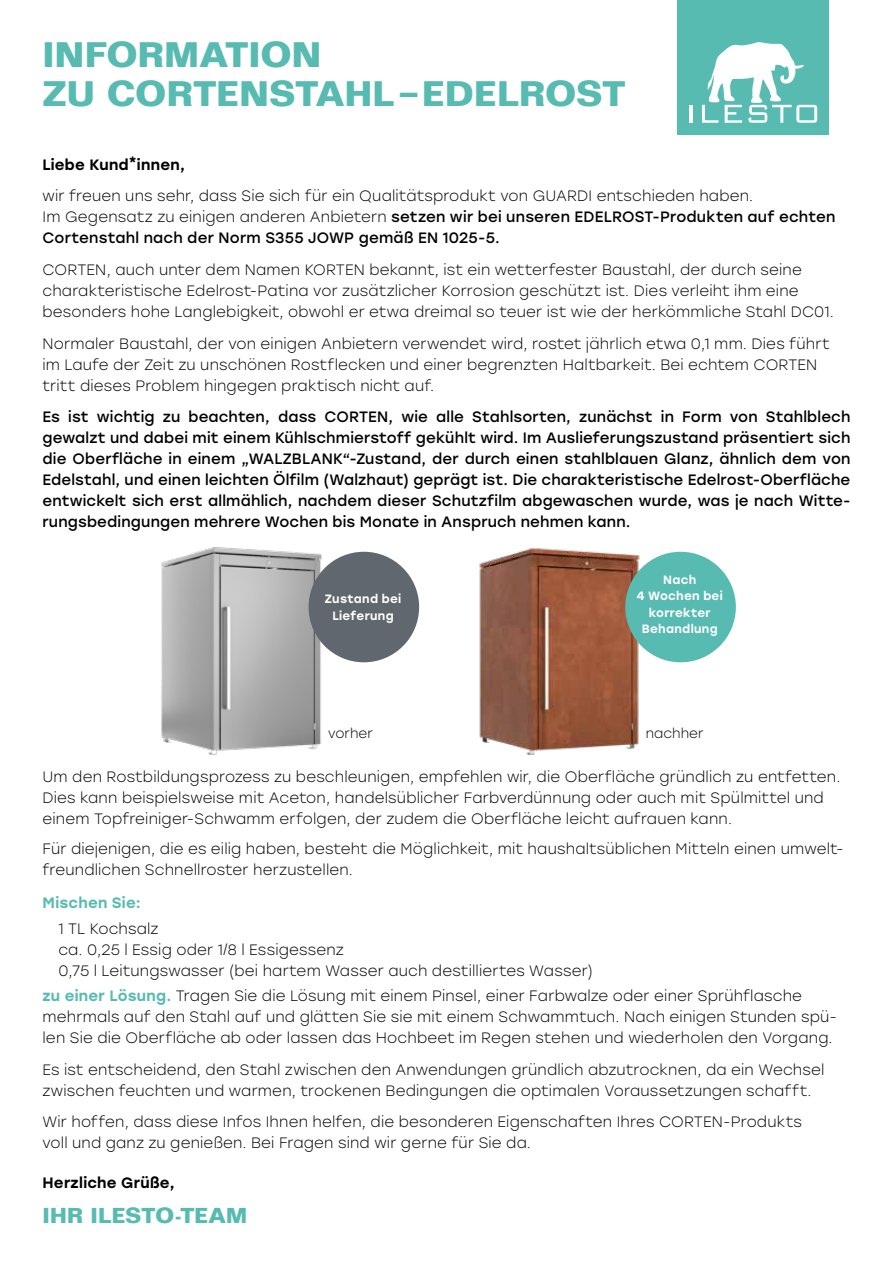
<style>
.page{position:relative;width:893px;height:1263px;background:#fff}
.page>*{position:absolute;margin:0;border:0;box-sizing:border-box;transform-origin:0 0}
.t1{font:700 34.5px/39px "Folio";letter-spacing:.005em;color:#57bbb2}
.t2{font:700 21px "Folio";letter-spacing:.01em;color:#57bbb2}
.t3{font:300 15px/21px "Stolzl";letter-spacing:.01em;color:#000}
.t4{font:15px/21px "Stolzl";letter-spacing:.01em;color:#000;text-align:justify}
.t5{font:500 15px "Stolzl";letter-spacing:.015em;color:#000}
.t6{font:500 15px "Stolzl";letter-spacing:.015em;color:#57bbb2}
.t7{font:300 13.5px "Stolzl";letter-spacing:.005em;color:#000}
.t8{font:500 12px/16.5px "Stolzl";letter-spacing:.025em;color:#fff;text-align:center}
.s1{font-weight:400}
.s2{font-weight:500;color:#57bbb2}
</style>
<div class="page">
<img style="left:161px;top:547px;width:166px;height:208px">
<div style="left:309px;top:552px;width:110px;height:110px;background:#61676e;border-radius:50%"></div>
<img style="left:479px;top:547px;width:165px;height:208px">
<div style="left:625px;top:552px;width:111px;height:110px;background:#57bbb2;border-radius:50%"></div>
<div style="left:678px;top:0;width:151px;height:134px;background:#57bbb2"></div>
<hr style="left:690px;top:105px;width:3px;height:18px;background:#fff">
<svg style="left:702px;top:42px;width:115px;height:81px"></svg>
<h1 class="t1" style="left:43px;top:36px;width:585px">INFORMATION<br>ZU CORTENSTAHL–EDELROST</h1>
<p class="t5" style="left:43px;top:154px;width:144px">Liebe Kund*innen,</p>
<p class="t3" style="left:43px;top:185px;width:794px">wir freuen uns sehr, dass Sie sich für ein Qualitätsprodukt von GUARDI entschieden haben.<br>Im Gegensatz zu einigen anderen Anbietern <span class="s1">setzen wir bei unseren EDELROST-Produkten auf echten<br>Cortenstahl nach der Norm S355 JOWP gemäß EN 1025-5.</span></p>
<p class="t3" style="left:43px;top:259px;width:793px">CORTEN, auch unter dem Namen KORTEN bekannt, ist ein wetterfester Baustahl, der durch seine charakteristische Edelrost-Patina vor zusätzlicher Korrosion geschützt ist. Dies verleiht ihm eine besonders hohe Langlebigkeit, obwohl er etwa dreimal so teuer ist wie der herkömmliche Stahl DC01.</p>
<p class="t3" style="left:43px;top:332px;width:789px">Normaler Baustahl, der von einigen Anbietern verwendet wird, rostet jährlich etwa 0,1 mm. Dies führt im Laufe der Zeit zu unschönen Rostflecken und einer begrenzten Haltbarkeit. Bei echtem CORTEN tritt dieses Problem hingegen praktisch nicht auf.</p>
<p class="t4" style="left:43px;top:406px;width:809px">Es ist wichtig zu beachten, dass CORTEN, wie alle Stahlsorten, zunächst in Form von Stahlblech gewalzt und dabei mit einem Kühlschmierstoff gekühlt wird. Im Auslieferungszustand präsentiert sich die Oberfläche in einem „WALZBLANK“-Zustand, der durch einen stahlblauen Glanz, ähnlich dem von Edelstahl, und einen leichten Ölfilm (Walzhaut) geprägt ist. Die charakteristische Edelrost-Oberfläche entwickelt sich erst allmählich, nachdem dieser Schutzfilm abgewaschen wurde, was je nach Witte&shy;rungsbedingungen mehrere Wochen bis Monate in Anspruch nehmen kann.</p>
<p class="t8" style="left:325px;top:590px;width:78px">Zustand bei<br>Lieferung</p>
<p class="t7" style="left:328px;top:724px;width:46px">vorher</p>
<p class="t8" style="left:637px;top:571px;width:87px">Nach<br>4 Wochen bei korrekter<br>Behandlung</p>
<p class="t7" style="left:646px;top:724px;width:59px">nachher</p>
<p class="t3" style="left:43px;top:766px;width:799px">Um den Rostbildungsprozess zu beschleunigen, empfehlen wir, die Oberfläche gründlich zu entfetten.<br>Dies kann beispielsweise mit Aceton, handelsüblicher Farbverdünnung oder auch mit Spülmittel und einem Topfreiniger-Schwamm erfolgen, der zudem die Oberfläche leicht aufrauen kann.</p>
<p class="t3" style="left:43px;top:837px;width:803px">Für diejenigen, die es eilig haben, besteht die Möglichkeit, mit haushaltsüblichen Mitteln einen umwelt&shy;freundlichen Schnellroster herzustellen.</p>
<p class="t6" style="left:43px;top:892px;width:100px">Mischen Sie:</p>
<p class="t3" style="left:58px;top:917px;width:536px">1 TL Kochsalz<br>ca. 0,25 l Essig oder 1/8 l Essigessenz<br>0,75 l Leitungswasser (bei hartem Wasser auch destilliertes Wasser)</p>
<p class="t3" style="left:43px;top:985px;width:796px"><span class="s2">zu einer Lösung.</span> Tragen Sie die Lösung mit einem Pinsel, einer Farbwalze oder einer Sprühflasche mehrmals auf den Stahl auf und glätten Sie sie mit einem Schwammtuch. Nach einigen Stunden spü&shy;len Sie die Oberfläche ab oder lassen das Hochbeet im Regen stehen und wiederholen den Vorgang.</p>
<p class="t3" style="left:43px;top:1058px;width:783px">Es ist entscheidend, den Stahl zwischen den Anwendungen gründlich abzutrocknen, da ein Wechsel zwischen feuchten und warmen, trockenen Bedingungen die optimalen Voraussetzungen schafft.</p>
<p class="t3" style="left:43px;top:1111px;width:761px">Wir hoffen, dass diese Infos Ihnen helfen, die besonderen Eigenschaften Ihres CORTEN-Produkts voll und ganz zu genießen. Bei Fragen sind wir gerne für Sie da.</p>
<p class="t5" style="left:43px;top:1172px;width:134px">Herzliche Grüße,</p>
<h2 class="t2" style="left:43px;top:1204px;width:206px">IHR ILESTO-TEAM</h2>
</div>
